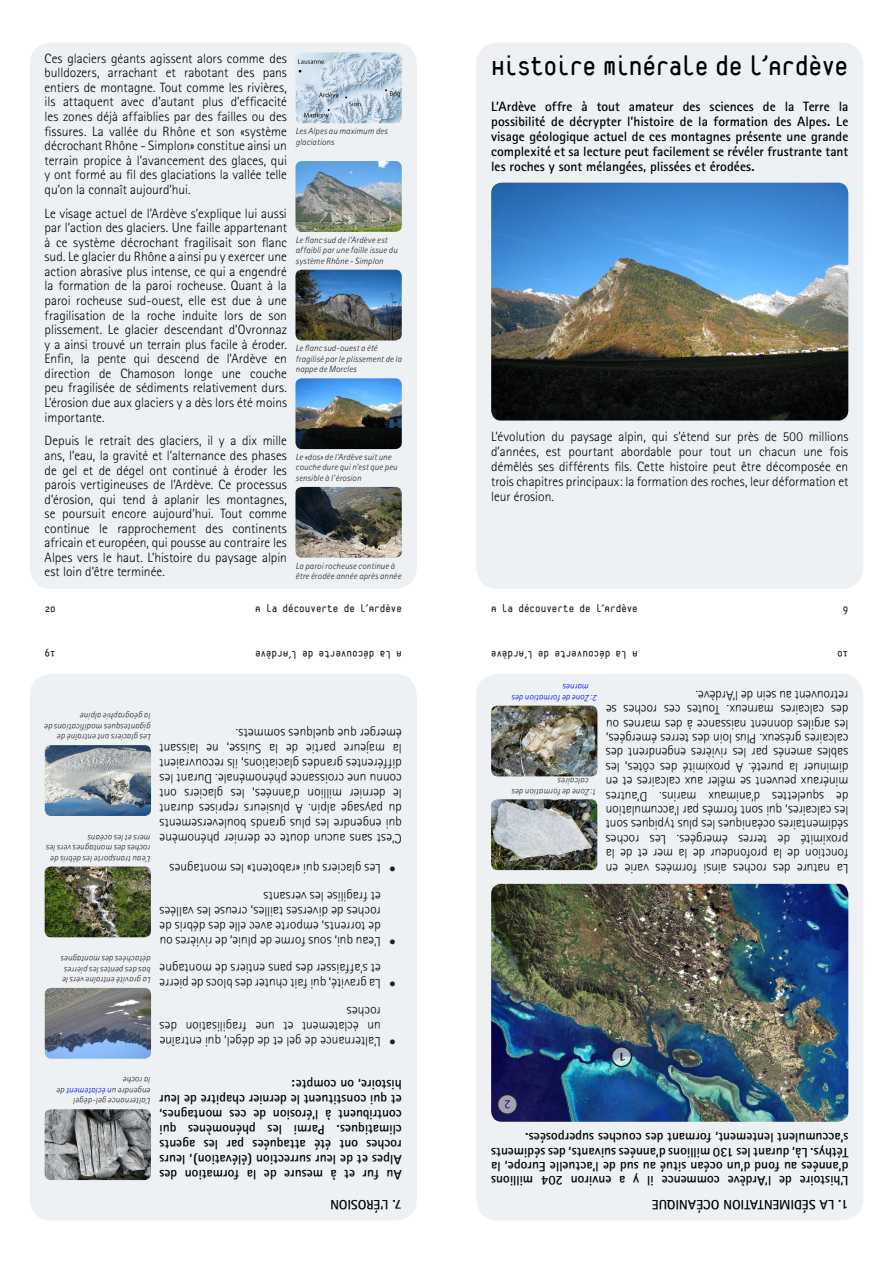
<style>
.page{position:relative;width:893px;height:1263px;background:#fff}
.page>*{position:absolute;margin:0;border:0;box-sizing:border-box;transform-origin:0 0}
.t1{font:30px "Platelet";letter-spacing:-.025em;color:#000}
.t2{font:300 13.5px/14.5px "Rotis Sans Serif";color:#000;text-align:justify}
.t3{font:700 13.5px/15px "Rotis Sans Serif";color:#000;text-align:justify}
.t4{font:300 13.5px "Rotis Sans Serif";color:#231f20}
.t5{font:12px "Platelet";color:#231f20}
.t6{font:italic 300 9px/10.5px "Rotis Sans Serif";letter-spacing:.01em;color:#231f20}
.t7{font:italic 300 9px/10.5px "Rotis Sans Serif";letter-spacing:.01em;color:#00f}
.s1{color:#00f}
</style>
<div class="page">
<div style="left:476px;top:43px;width:387px;height:546px;background:#edf1f3;border-radius:21px"></div>
<img style="left:491px;top:183px;width:357px;height:237px">
<div style="left:476px;top:674px;width:387px;height:546px;background:#edf1f3;border-radius:21px"></div>
<img style="left:491px;top:884px;width:357px;height:238px">
<img style="left:491px;top:799px;width:106px;height:71px">
<img style="left:491px;top:706px;width:106px;height:70px">
<svg style="left:498px;top:1094px;width:19px;height:20px"></svg>
<div style="left:497px;top:1094px;width:21px;height:21px;border:2px solid #231f20;border-radius:50%"></div>
<svg style="left:505px;top:1100px;width:5px;height:8px"></svg>
<svg style="left:612px;top:1047px;width:19px;height:19px"></svg>
<div style="left:611px;top:1046px;width:21px;height:21px;border:2px solid #231f20;border-radius:50%"></div>
<svg style="left:620px;top:1053px;width:5px;height:8px"></svg>
<div style="left:30px;top:674px;width:387px;height:546px;background:#edf1f3;border-radius:21px"></div>
<img style="left:45px;top:988px;width:106px;height:71px">
<img style="left:45px;top:866px;width:106px;height:71px">
<img style="left:45px;top:745px;width:106px;height:71px">
<img style="left:45px;top:1109px;width:106px;height:71px">
<div style="left:30px;top:43px;width:387px;height:546px;background:#edf1f3;border-radius:21px"></div>
<img style="left:295px;top:161px;width:107px;height:71px">
<img style="left:295px;top:270px;width:107px;height:70px">
<img style="left:295px;top:378px;width:107px;height:71px">
<img style="left:295px;top:52px;width:107px;height:71px">
<img style="left:295px;top:487px;width:107px;height:71px">
<p class="t2" style="left:45px;top:51px;width:244px">Ces glaciers géants agissent alors comme des bulldozers, arrachant et rabotant des pans entiers de montagne. Tout comme les rivières, ils attaquent avec d’autant plus d’efficacité les zones déjà affaiblies par des failles ou des fissures. La vallée du Rhône et son «système décrochant Rhône - Simplon» constitue ainsi un terrain propice à l’avancement des glaces, qui y ont formé au fil des glaciations la vallée telle qu’on la connaît aujourd’hui.</p>
<p class="t2" style="left:45px;top:206px;width:244px">Le visage actuel de l’Ardève s’explique lui aussi par l’action des glaciers. Une faille appartenant à ce système décrochant fragilisait son flanc sud. Le glacier du Rhône a ainsi pu y exercer une action abrasive plus intense, ce qui a engendré la formation de la paroi rocheuse. Quant à la paroi rocheuse sud-ouest, elle est due à une fragilisation de la roche induite lors de son plissement. Le glacier descendant d’Ovronnaz y a ainsi trouvé un terrain plus facile à éroder.<br>Enfin, la pente qui descend de l’Ardève en direction de Chamoson longe une couche peu fragilisée de sédiments relativement durs.<br>L’érosion due aux glaciers y a dès lors été moins importante.</p>
<p class="t2" style="left:45px;top:434px;width:244px">Depuis le retrait des glaciers, il y a dix mille ans, l’eau, la gravité et l’alternance des phases de gel et de dégel ont continué à éroder les parois vertigineuses de l’Ardève. Ce processus d’érosion, qui tend à aplanir les montagnes, se poursuit encore aujourd’hui. Tout comme continue le rapprochement des continents africain et européen, qui pousse au contraire les Alpes vers le haut. L’histoire du paysage alpin est loin d’être terminée.</p>
<p class="t6" style="left:295px;top:126px;width:94px">Les Alpes au maximum des glaciations</p>
<p class="t6" style="left:295px;top:234px;width:103px">Le flanc sud de l’Ardève est affaibli par une faille issue du système Rhône - Simplon</p>
<p class="t6" style="left:295px;top:343px;width:108px">Le flanc sud-ouest a été fragilisé par le plissement de la nappe de Morcles</p>
<p class="t6" style="left:295px;top:452px;width:103px">Le «dos» de l’Ardève suit une couche dure qui n’est que peu sensible à l’érosion</p>
<p class="t6" style="left:295px;top:560px;width:107px">La paroi rocheuse continue à être érodée année après année</p>
<p class="t5" style="left:45px;top:604px;width:13px">20</p>
<p class="t5" style="left:255px;top:604px;width:148px">A la découverte de l’Ardève</p>
<p class="t5" style="left:55px;top:660px;width:12px;rotate:-180deg">19</p>
<p class="t5" style="left:402px;top:660px;width:148px;rotate:-180deg">A la découverte de l’Ardève</p>
<p class="t6" style="left:151px;top:742px;width:108px;rotate:-180deg">Les glaciers ont entraîné de gigantesques modifications de la géographie alpine</p>
<p class="t6" style="left:151px;top:864px;width:106px;rotate:-180deg">L’eau transporte les débris de roches des montagnes vers les mers et les océans</p>
<p class="t6" style="left:151px;top:985px;width:91px;rotate:-180deg">La gravité entraîne vers le bas des pentes les pierres détachées des montagnes</p>
<p class="t2" style="left:402px;top:846px;width:244px;line-height:15px;rotate:-180deg">C’est sans aucun doute ce dernier phénomène qui engendre les plus grands bouleversements du paysage alpin. A plusieurs reprises durant le dernier million d’années, les glaciers ont connu une croissance phénoménale. Durant les différentes grandes glaciations, ils recouvraient la majeure partie de la Suisse, ne laissant émerger que quelques sommets.</p>
<p class="t2" style="left:381px;top:876px;width:213px;rotate:-180deg">Les glaciers qui «rabotent» les montagnes</p>
<p class="t4" style="left:396px;top:876px;width:8px;rotate:-180deg">•</p>
<p class="t2" style="left:381px;top:934px;width:223px;line-height:15px;rotate:-180deg">de torrents, emporte avec elle des débris de roches de diverses tailles, creuse les vallées et fragilise les versants</p>
<p class="t2" style="left:381px;top:983px;width:223px;line-height:27.8px;rotate:-180deg">et s’affaisser des pans entiers de montagne<br>L’eau qui, sous forme de pluie, de rivières ou</p>
<p class="t4" style="left:396px;top:949px;width:8px;rotate:-180deg">•</p>
<p class="t2" style="left:381px;top:991px;width:223px;rotate:-180deg">La gravité, qui fait chuter des blocs de pierre</p>
<p class="t4" style="left:396px;top:992px;width:8px;rotate:-180deg">•</p>
<p class="t2" style="left:381px;top:1034px;width:223px;line-height:15px;rotate:-180deg">un éclatement et une fragilisation des roches</p>
<p class="t2" style="left:381px;top:1049px;width:223px;rotate:-180deg">L’alternance de gel et de dégel, qui entraîne</p>
<p class="t4" style="left:396px;top:1049px;width:8px;rotate:-180deg">•</p>
<p class="t6" style="left:151px;top:1106px;width:95px;rotate:-180deg">L’alternance gel-dégel engendre u<span class="s1">n éclatement</span> de la roche</p>
<p class="t3" style="left:402px;top:1182px;width:244px;rotate:-180deg">Au fur et à mesure de la formation des Alpes et de leur surrection (élévation), leurs roches ont été attaquées par les agents climatiques. Parmi les phénomènes qui contribuent à l’érosion de ces montagnes, et qui constituent le dernier chapitre de leur histoire, on compte:</p>
<p class="t3" style="left:402px;top:1212px;width:73px;rotate:-180deg">7. L’ÉROSION</p>
<p class="t1" style="left:491px;top:54px;width:359px">Histoire minérale de l’Ardève</p>
<p class="t3" style="left:491px;top:98px;width:359px">L’Ardève offre à tout amateur des sciences de la Terre la possibilité de décrypter l’histoire de la formation des Alpes. Le visage géologique actuel de ces montagnes présente une grande complexité et sa lecture peut facilement se révéler frustrante tant les roches y sont mélangées, plissées et érodées.</p>
<p class="t2" style="left:491px;top:429px;width:359px;line-height:15px">L’évolution du paysage alpin, qui s’étend sur près de 500 millions d’années, est pourtant abordable pour tout un chacun une fois démêlés ses différents fils. Cette histoire peut être décomposée en trois chapitres principaux: la formation des roches, leur déformation et leur érosion.</p>
<p class="t5" style="left:491px;top:603px;width:148px">A la découverte de l’Ardève</p>
<p class="t5" style="left:843px;top:603px;width:7px">9</p>
<p class="t5" style="left:638px;top:659px;width:148px;rotate:-180deg">A la découverte de l’Ardève</p>
<p class="t5" style="left:848px;top:659px;width:13px;rotate:-180deg">10</p>
<p class="t7" style="left:589px;top:703px;width:79px;text-indent:-8px;rotate:-180deg">2: Zone de formation des marnes</p>
<p class="t6" style="left:589px;top:797px;width:79px;text-indent:-8px;rotate:-180deg">1: Zone de formation des calcaires</p>
<p class="t2" style="left:848px;top:875px;width:244px;rotate:-180deg">La nature des roches ainsi formées varie en fonction de la profondeur de la mer et de la proximité de terres émergées. Les roches sédimentaires océaniques les plus typiques sont les calcaires, qui sont formés par l’accumulation de squelettes d’animaux marins. D’autres minéraux peuvent se mêler aux calcaires et en diminuer la pureté. A proximité des côtes, les sables amenés par les rivières engendrent des calcaires gréseux. Plus loin des terres émergées, les argiles donnent naissance à des marnes ou des calcaires marneux. Toutes ces roches se retrouvent au sein de l’Ardève.</p>
<p class="t3" style="left:848px;top:1174px;width:359px;line-height:14.4px;rotate:-180deg">d’années au fond d’un océan situé au sud de l’actuelle Europe, la Téthys. Là, durant les 130 millions d’années suivants, des sédiments s’accumulent lentement, formant des couches superposées.</p>
<p class="t3" style="left:848px;top:1216px;width:359px;line-height:23.4px;rotate:-180deg">1. LA SÉDIMENTATION OCÉANIQUE<br>L’histoire de l’Ardève commence il y a environ 204 millions</p>
</div>
